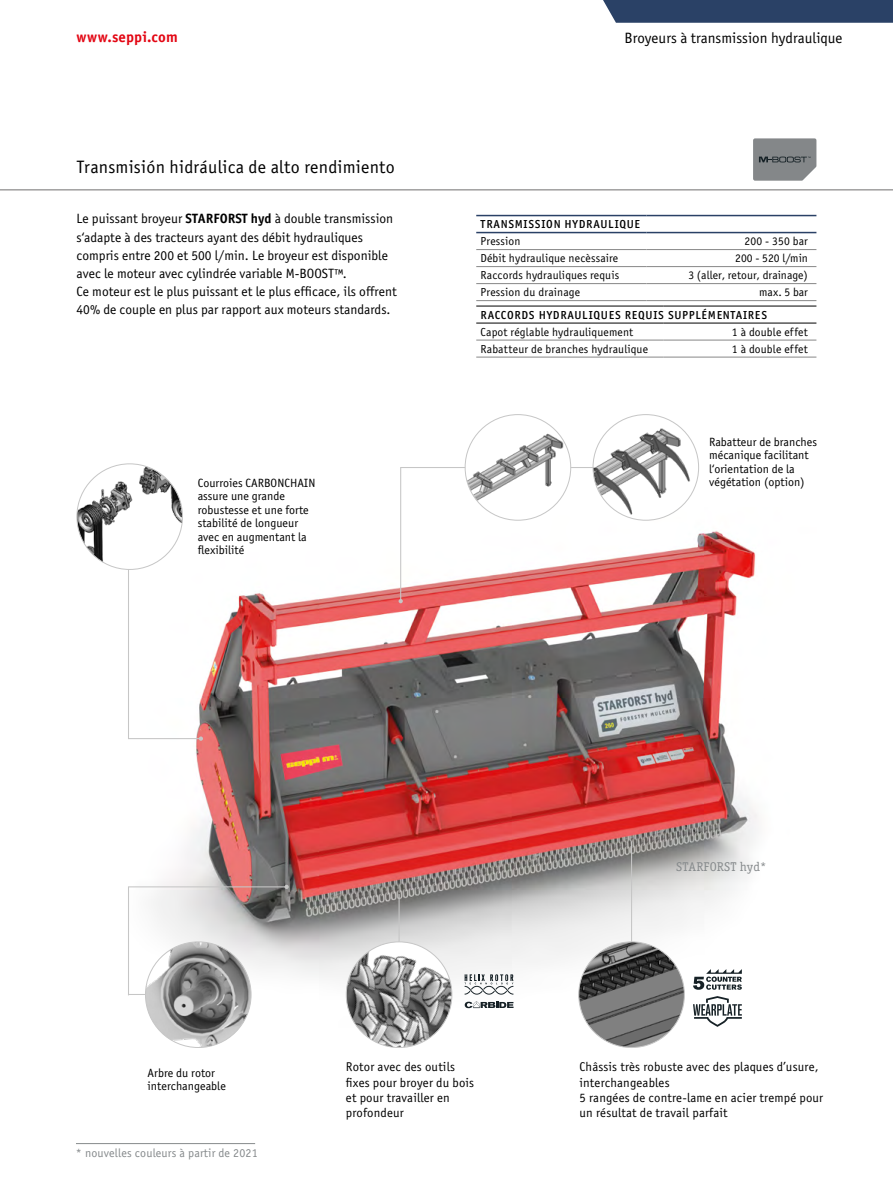
<style>
.page{position:relative;width:893px;height:1191px;background:#fff}
.page>*{position:absolute;margin:0;border:0;box-sizing:border-box;transform-origin:0 0}
.t1{font:18px "Officina Sans Book ITC";letter-spacing:.01em;color:#000}
.t2{font:15px "Officina Sans Book ITC";color:#000}
.t3{font:15px "Officina Sans Bold ITC";letter-spacing:.005em;color:#e30613}
.t4{font:13.5px/18px "Officina Sans Book ITC";color:#000}
.t5{font:12.75px/15.3px "Officina Sans Book ITC";letter-spacing:.01em;color:#000}
.t6{font:12.75px "Officina Serif ITC";letter-spacing:.01em;color:#868a8c}
.t7{font:12px/13.5px "Officina Sans Book ITC";color:#000}
.t8{font:12px "Officina Sans Book ITC";letter-spacing:.01em;color:#868a8c}
.t9{font:11.7px "Officina Sans Book ITC";letter-spacing:.01em;color:#000}
.t10{font:11.7px "Officina Sans Medium ITC";letter-spacing:.06em;color:#000}
.s1{font-family:"Officina Sans Bold ITC"}
</style>
<div class="page">
<hr style="left:0;top:190px;width:893px;height:1px;background:#706f6f">
<div style="left:603px;top:0;width:290px;height:23px;background:#2a4166"></div>
<img style="left:145px;top:508px;width:613px;height:519px">
<svg style="left:128px;top:884px;width:161px;height:112px"></svg>
<svg style="left:399px;top:466px;width:249px;height:137px"></svg>
<img style="left:593px;top:414px;width:106px;height:106px;border-radius:53px">
<img style="left:465px;top:414px;width:106px;height:106px;border-radius:53px">
<img style="left:145px;top:942px;width:106px;height:105px;border-radius:53px">
<svg style="left:753px;top:138px;width:63px;height:43px;background:#85888a"></svg>
<hr style="left:631px;top:841px;width:1px;height:120px;background:#c6c6c6">
<svg style="left:693px;top:996px;width:49px;height:30px"></svg>
<svg style="left:693px;top:969px;width:49px;height:20px"></svg>
<img style="left:579px;top:942px;width:105px;height:105px;border-radius:53px">
<hr style="left:399px;top:894px;width:1px;height:93px;background:#c6c6c6">
<img style="left:346px;top:942px;width:106px;height:105px;border-radius:53px">
<svg style="left:465px;top:1001px;width:48px;height:7px"></svg>
<svg style="left:465px;top:974px;width:48px;height:20px"></svg>
<svg style="left:128px;top:526px;width:75px;height:214px"></svg>
<img style="left:77px;top:464px;width:105px;height:105px;border-radius:53px">
<hr style="left:476px;top:249px;width:170px;height:1px;background:#878787">
<hr style="left:646px;top:249px;width:170px;height:1px;background:#878787">
<hr style="left:646px;top:266px;width:170px;height:1px;background:#878787">
<hr style="left:476px;top:266px;width:170px;height:1px;background:#878787">
<hr style="left:476px;top:283px;width:170px;height:1px;background:#878787">
<hr style="left:646px;top:283px;width:170px;height:1px;background:#878787">
<hr style="left:476px;top:300px;width:170px;height:1px;background:#878787">
<hr style="left:646px;top:300px;width:170px;height:1px;background:#878787">
<hr style="left:476px;top:215px;width:170px;height:1px;background:#2a4166">
<hr style="left:646px;top:215px;width:170px;height:1px;background:#2a4166">
<hr style="left:476px;top:232px;width:170px;height:1px;background:#2a4166">
<hr style="left:646px;top:232px;width:170px;height:1px;background:#2a4166">
<hr style="left:476px;top:340px;width:187px;height:1px;background:#878787">
<hr style="left:663px;top:340px;width:153px;height:1px;background:#878787">
<hr style="left:476px;top:357px;width:187px;height:1px;background:#878787">
<hr style="left:663px;top:357px;width:153px;height:1px;background:#878787">
<hr style="left:476px;top:306px;width:187px;height:1px;background:#000">
<hr style="left:663px;top:306px;width:153px;height:1px;background:#000">
<hr style="left:476px;top:323px;width:187px;height:1px;background:#000">
<hr style="left:663px;top:323px;width:153px;height:1px;background:#000">
<hr style="left:76px;top:1143px;width:179px;height:1px;background:#868a8c">
<p class="t3" style="left:77px;top:26px;width:103px">www.seppi.com</p>
<h1 class="t1" style="left:77px;top:155px;width:320px">Transmisión hidráulica de alto rendimiento</h1>
<p class="t4" style="left:77px;top:209px;width:322px">Le puissant broyeur <span class="s1">STARFORST hyd</span> à double transmission s‘adapte à des tracteurs ayant des débit hydrauliques compris entre 200 et 500 l/min. Le broyeur est disponible avec le moteur avec cylindrée variable M-BOOST™.<br>Ce moteur est le plus puissant et le plus efficace, ils offrent 40% de couple en plus par rapport aux moteurs standards.</p>
<p class="t7" style="left:198px;top:476px;width:119px">Courroies CARBONCHAIN assure une grande robustesse et une forte stabilité de longueur avec en augmentant la flexibilité</p>
<p class="t2" style="left:624px;top:28px;width:220px">Broyeurs à transmission hydraulique</p>
<p class="t10" style="left:481px;top:216px;width:161px">TRANSMISSION HYDRAULIQUE</p>
<p class="t9" style="left:480px;top:234px;width:42px">Pression</p>
<p class="t9" style="left:745px;top:234px;width:65px">200 - 350 bar</p>
<p class="t9" style="left:480px;top:251px;width:139px">Débit hydraulique necèssaire</p>
<p class="t9" style="left:735px;top:251px;width:74px">200 - 520 l/min</p>
<p class="t9" style="left:480px;top:268px;width:140px">Raccords hydrauliques requis</p>
<p class="t9" style="left:688px;top:268px;width:121px">3 (aller, retour, drainage)</p>
<p class="t9" style="left:480px;top:285px;width:101px">Pression du drainage</p>
<p class="t9" style="left:759px;top:285px;width:50px">max. 5 bar</p>
<p class="t10" style="left:481px;top:307px;width:288px">RACCORDS HYDRAULIQUES REQUIS SUPPLÉMENTAIRES</p>
<p class="t9" style="left:480px;top:324px;width:154px">Capot réglable hydrauliquement</p>
<p class="t9" style="left:732px;top:324px;width:78px">1 à double effet</p>
<p class="t9" style="left:480px;top:341px;width:169px">Rabatteur de branches hydraulique</p>
<p class="t9" style="left:732px;top:341px;width:78px">1 à double effet</p>
<p class="t7" style="left:709px;top:434px;width:109px">Rabatteur de branches mécanique facilitant l‘orientation de la végétation (option)</p>
<p class="t6" style="left:676px;top:858px;width:92px">STARFORST hyd*</p>
<p class="t7" style="left:148px;top:1065px;width:80px">Arbre du rotor interchangeable</p>
<p class="t8" style="left:76px;top:1145px;width:183px">* nouvelles couleurs à partir de 2021</p>
<p class="t5" style="left:346px;top:1058px;width:130px">Rotor avec des outils fixes pour broyer du bois et pour travailler en profondeur</p>
<p class="t5" style="left:580px;top:1058px;width:245px">Châssis très robuste avec des plaques d’usure, interchangeables<br>5 rangées de contre-lame en acier trempé pour un résultat de travail parfait</p>
</div>
